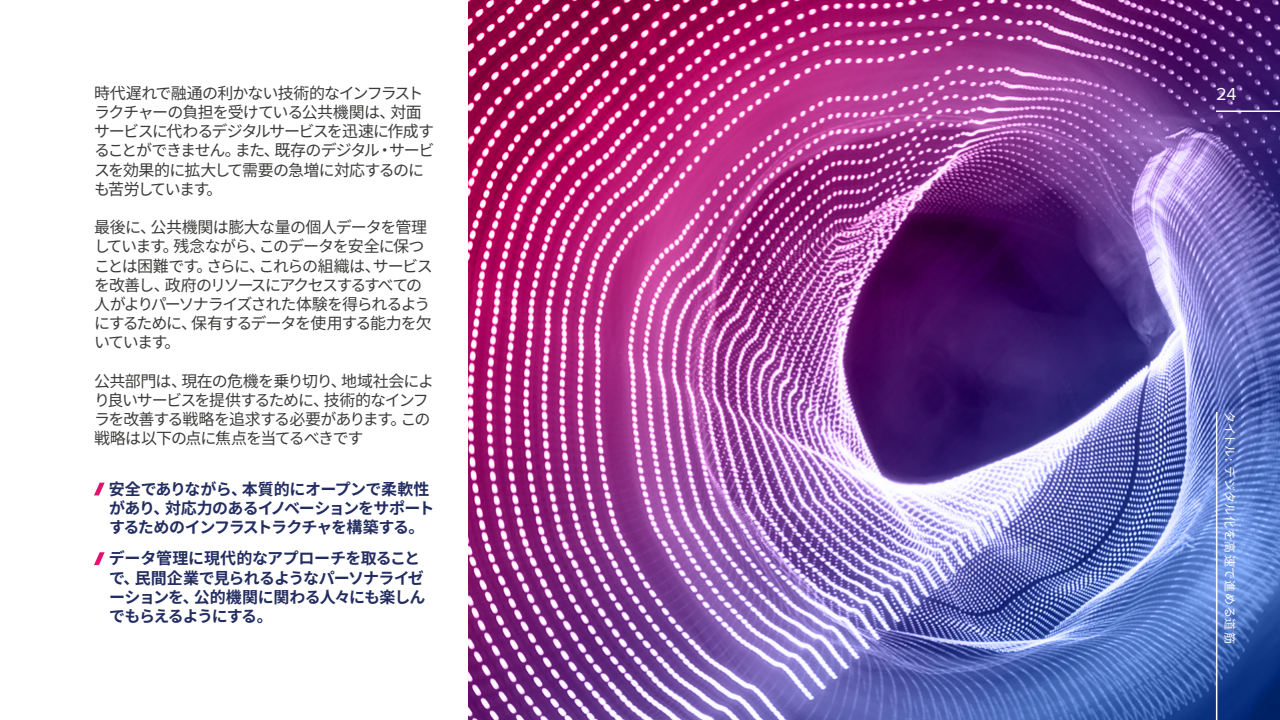
<style>
.page{position:relative;width:1280px;height:720px;background:#fff}
.page>*{position:absolute;margin:0;border:0;box-sizing:border-box;transform-origin:0 0}
.t1{font:18px "Proxima Nova";color:#fff}
.t2{font:16px/19.2px "Noto Sans CJ Kjp";letter-spacing:-.07em;color:#3c3c3b}
.t3{font:700 16px/19.2px "Noto Sans CJ Kjp";letter-spacing:-.045em;color:#232d61}
.t4{font:12px "Noto Sans CJ Kjp";letter-spacing:.05em;color:#fff}
</style>
<div class="page">
<svg style="left:94px;top:483px;width:11px;height:12px"></svg>
<svg style="left:94px;top:552px;width:11px;height:13px"></svg>
<img style="left:468px;top:0;width:812px;height:720px">
<hr style="left:1216px;top:110px;width:64px;height:2px;background:#fff">
<hr style="left:1216px;top:412px;width:1px;height:308px;background:#fff">
<p class="t2" style="left:94px;top:84px;width:342px">時代遅れで融通の利かない技術的なインフラストラクチャーの負担を受けている公共機関は、対面サービスに代わるデジタルサービスを迅速に作成することができません。また、既存のデジタル・サービスを効果的に拡大して需要の急増に対応するのにも苦労しています。</p>
<p class="t2" style="left:94px;top:218px;width:340px">最後に、公共機関は膨大な量の個人データを管理しています。残念ながら、このデータを安全に保つことは困難です。さらに、これらの組織は、サービスを改善し、政府のリソースにアクセスするすべての人がよりパーソナライズされた体験を得られるようにするために、保有するデータを使用する能力を欠いています。</p>
<p class="t2" style="left:94px;top:372px;width:342px">公共部門は、現在の危機を乗り切り、地域社会により良いサービスを提供するために、技術的なインフラを改善する戦略を追求する必要があります。この戦略は以下の点に焦点を当てるべきです</p>
<p class="t3" style="left:109px;top:480px;width:327px">安全でありながら、本質的にオープンで柔軟性があり、対応力のあるイノベーションをサポートするためのインフラストラクチャを構築する。</p>
<p class="t3" style="left:109px;top:549px;width:318px">データ管理に現代的なアプローチを取ることで、民間企業で見られるようなパーソナライゼーションを、公的機関に関わる人々にも楽しんでもらえるようにする。</p>
<p class="t1" style="left:1216px;top:83px;width:22px">24</p>
<p class="t4" style="left:1237px;top:411px;width:234px;rotate:90deg">タイトル: デジタル化を高速で進める道筋</p>
</div>
